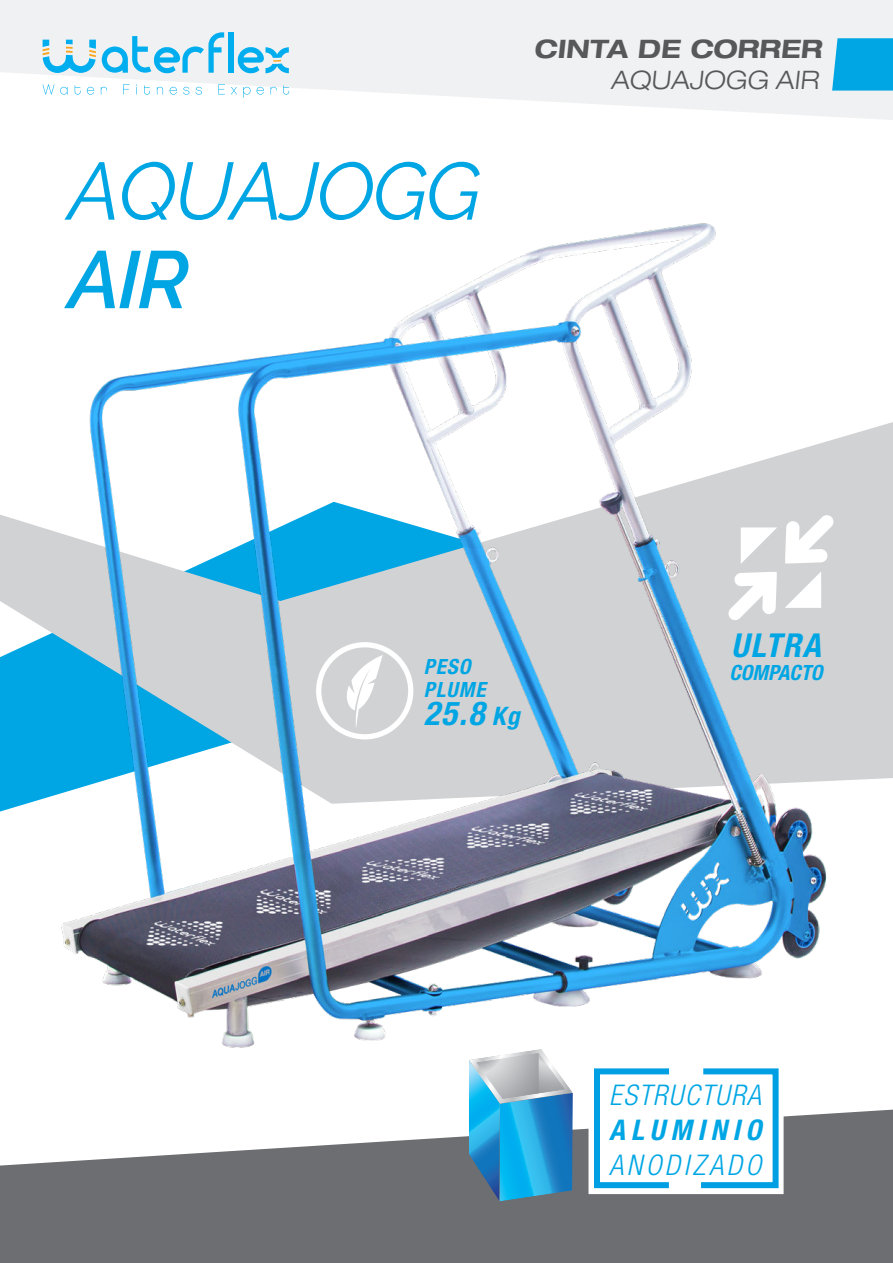
<style>
.page{position:relative;width:893px;height:1263px;background:#fff}
.page>*{position:absolute;margin:0;border:0;box-sizing:border-box;transform-origin:0 0}
.t1{font:italic 81px "Raleway";letter-spacing:-.03em;color:#00a6e4}
.t2{font:italic 600 81px "Raleway";color:#00a6e4}
.t3{font:italic 700 condensed 33px "Helvetica Neue";letter-spacing:.05em;color:#00a6e4}
.t4{font:italic 300 condensed 28.5px "Helvetica Neue";letter-spacing:.06em;color:#00a6e4}
.t5{font:italic 300 condensed 28.5px "Helvetica Neue";letter-spacing:.12em;color:#00a6e4}
.t6{font:italic 700 condensed 28.5px "Helvetica Neue";letter-spacing:.2em;color:#00a6e4}
.t7{font:700 expanded 25.5px "Helvetica Neue";color:#57585a}
.t8{font:300 expanded 25.5px "Helvetica Neue";color:#57585a}
.t9{font:italic 700 condensed 21px/22.5px "Helvetica Neue";letter-spacing:.05em;color:#00a6e4}
.t10{font:italic 700 condensed 21px "Helvetica Neue";color:#00a6e4}
.s1{font-size:25.5px}
</style>
<div class="page">
<div style="left:875px;top:422px;width:18px;height:357px;background:#d1d2d4"></div>
<svg style="left:0;top:1109px;width:893px;height:154px;fill:#6d6e71"></svg>
<svg style="left:0;top:0;width:893px;height:120px;fill:#f0f1f2"></svg>
<div style="left:588px;top:1062px;width:196px;height:132px;background:#fff;border:11px solid #fff"></div>
<svg style="left:695px;top:1071px;width:87px;height:120px"></svg>
<div style="left:594px;top:1068px;width:78px;height:120px;border:6px solid #009fe3"></div>
<svg style="left:469px;top:1071px;width:104px;height:130px;background:#3f9ecc"></svg>
<svg style="left:832px;top:38px;width:61px;height:53px;background:#0eaae4"></svg>
<svg style="left:43px;top:40px;width:53px;height:33px"></svg>
<svg style="left:238px;top:47px;width:51px;height:26px"></svg>
<svg style="left:102px;top:32px;width:122px;height:41px"></svg>
<div style="left:228px;top:32px;width:6px;height:41px;background:#00aeef"></div>
<svg style="left:43px;top:84px;width:11px;height:10px"></svg>
<svg style="left:60px;top:87px;width:8px;height:8px"></svg>
<svg style="left:75px;top:85px;width:6px;height:10px"></svg>
<svg style="left:87px;top:87px;width:7px;height:8px"></svg>
<svg style="left:101px;top:87px;width:6px;height:7px"></svg>
<svg style="left:123px;top:84px;width:7px;height:10px"></svg>
<svg style="left:144px;top:85px;width:6px;height:10px"></svg>
<svg style="left:157px;top:87px;width:6px;height:7px"></svg>
<svg style="left:170px;top:87px;width:7px;height:8px"></svg>
<svg style="left:183px;top:87px;width:6px;height:8px"></svg>
<svg style="left:196px;top:87px;width:6px;height:8px"></svg>
<svg style="left:218px;top:84px;width:7px;height:10px"></svg>
<svg style="left:231px;top:87px;width:6px;height:7px"></svg>
<svg style="left:243px;top:87px;width:8px;height:11px"></svg>
<svg style="left:257px;top:87px;width:7px;height:8px"></svg>
<svg style="left:271px;top:87px;width:6px;height:7px"></svg>
<svg style="left:283px;top:85px;width:6px;height:10px"></svg>
<img style="left:0;top:223px;width:875px;height:848px">
<svg style="left:316px;top:642px;width:97px;height:97px"></svg>
<svg style="left:728px;top:572px;width:49px;height:49px"></svg>
<svg style="left:785px;top:514px;width:49px;height:49px"></svg>
<svg style="left:741px;top:527px;width:36px;height:37px"></svg>
<svg style="left:785px;top:571px;width:36px;height:37px"></svg>
<h1 class="t1" style="left:68px;top:144px;width:415px">AQUAJOGG</h1>
<h1 class="t2" style="left:68px;top:233px;width:123px">AIR</h1>
<p class="t7" style="left:534px;top:35px;width:292px">CINTA DE CORRER</p>
<p class="t8" style="left:611px;top:65px;width:211px">AQUAJOGG AIR</p>
<p class="t9" style="left:424px;top:655px;width:63px">PESO<br>PLUME</p>
<p class="t3" style="left:424px;top:695px;width:97px">25.8 <span class="s1">Kg</span></p>
<p class="t3" style="left:731px;top:627px;width:91px">ULTRA</p>
<p class="t10" style="left:730px;top:661px;width:94px">COMPACTO</p>
<p class="t4" style="left:609px;top:1078px;width:153px">ESTRUCTURA</p>
<p class="t6" style="left:609px;top:1114px;width:154px">ALUMINIO</p>
<p class="t5" style="left:609px;top:1148px;width:154px">ANODIZADO</p>
</div>
